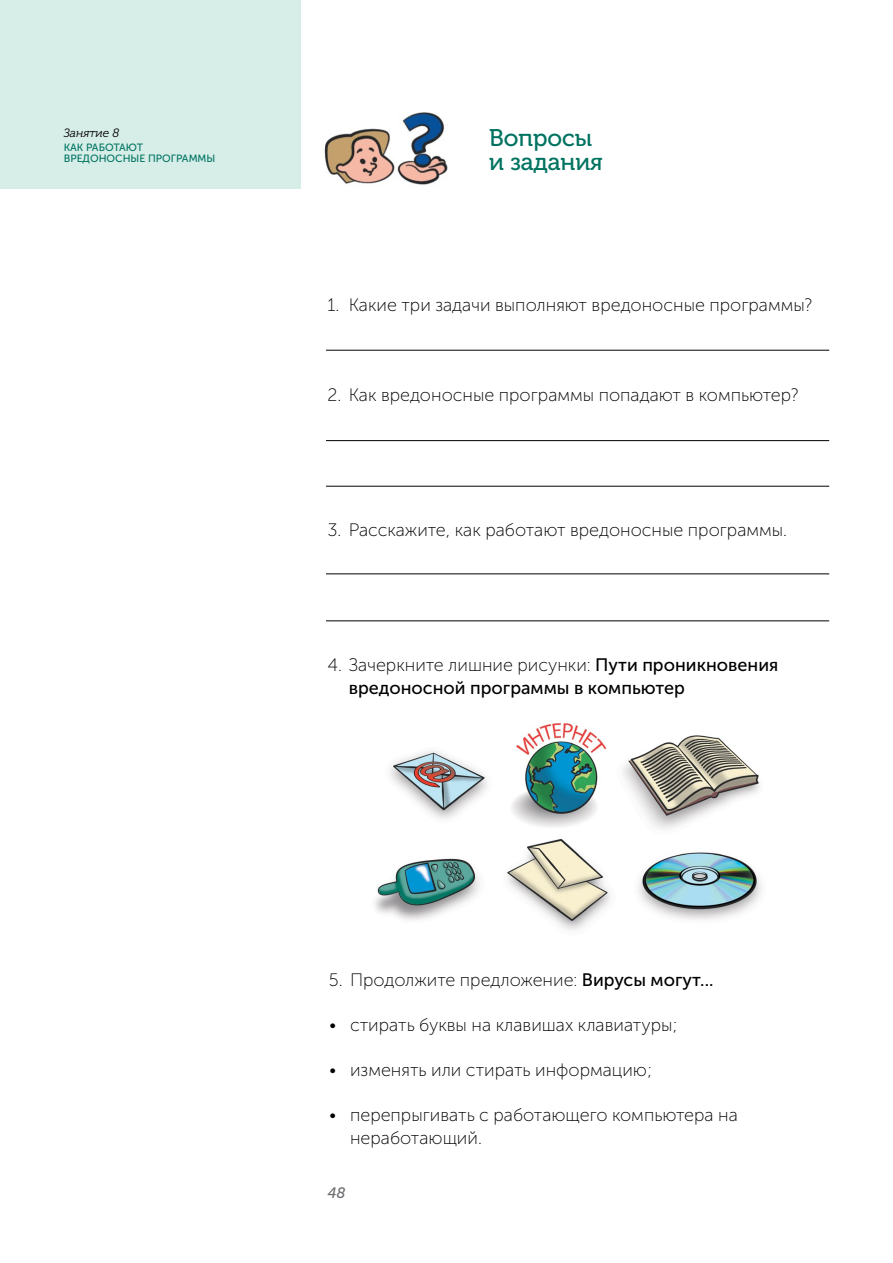
<style>
.page{position:relative;width:893px;height:1263px;background:#fff}
.page>*{position:absolute;margin:0;border:0;box-sizing:border-box;transform-origin:0 0}
.t1{font:24px/24px "Museo Cyrl 500";color:#007360}
.t2{font:18px/22.5px "Museo Sans Cyrl 100";color:#000}
.t3{font:18px "Museo Sans Cyrl 500";color:#000}
.t4{font:italic 15px "Museo Sans Cyrl 500";color:#6d6e71}
.t5{font:italic 12px "Museo Cyrl 300";color:#000}
.t6{font:10.5px/10.5px "Museo Sans Cyrl 500";color:#007360}
.s1{font-family:"Museo Sans Cyrl 500"}
</style>
<div class="page">
<div style="left:0;top:0;width:300px;height:189px;background:#d6ede8"></div>
<img style="left:375px;top:722px;width:386px;height:209px">
<img style="left:324px;top:112px;width:124px;height:73px">
<hr style="left:326px;top:350px;width:503px;height:1px;background:#000">
<hr style="left:326px;top:486px;width:503px;height:1px;background:#000">
<hr style="left:326px;top:440px;width:503px;height:1px;background:#000">
<hr style="left:326px;top:621px;width:503px;height:1px;background:#000">
<hr style="left:326px;top:574px;width:503px;height:1px;background:#000">
<p class="t5" style="left:64px;top:126px;width:57px">Занятие 8</p>
<p class="t6" style="left:64px;top:143px;width:153px">КАК РАБОТАЮТ<br>ВРЕДОНОСНЫЕ ПРОГРАММЫ</p>
<h1 class="t1" style="left:489px;top:126px;width:115px">Вопросы и задания</h1>
<p class="t2" style="left:327px;top:294px;width:486px">1. Какие три задачи выполняют вредоносные программы?</p>
<p class="t2" style="left:327px;top:384px;width:473px">2. Как вредоносные программы попадают в компьютер?</p>
<p class="t2" style="left:327px;top:519px;width:461px">3. Расскажите, как работают вредоносные программы.</p>
<p class="t2" style="left:327px;top:654px;width:452px">4. Зачеркните лишние рисунки: <span class="s1">Пути проникновения</span></p>
<p class="t3" style="left:349px;top:678px;width:338px">вредоносной программы в компьютер</p>
<p class="t2" style="left:329px;top:969px;width:386px">5. Продолжите предложение: <span class="s1">Вирусы могут...</span></p>
<p class="t2" style="left:329px;top:1014px;width:350px">• стирать буквы на клавишах клавиатуры;</p>
<p class="t2" style="left:329px;top:1059px;width:325px">• изменять или стирать информацию;</p>
<p class="t2" style="left:350px;top:1104px;width:389px;text-indent:-21px">• перепрыгивать с работающего компьютера на неработающий.</p>
<p class="t4" style="left:327px;top:1185px;width:20px">48</p>
</div>
